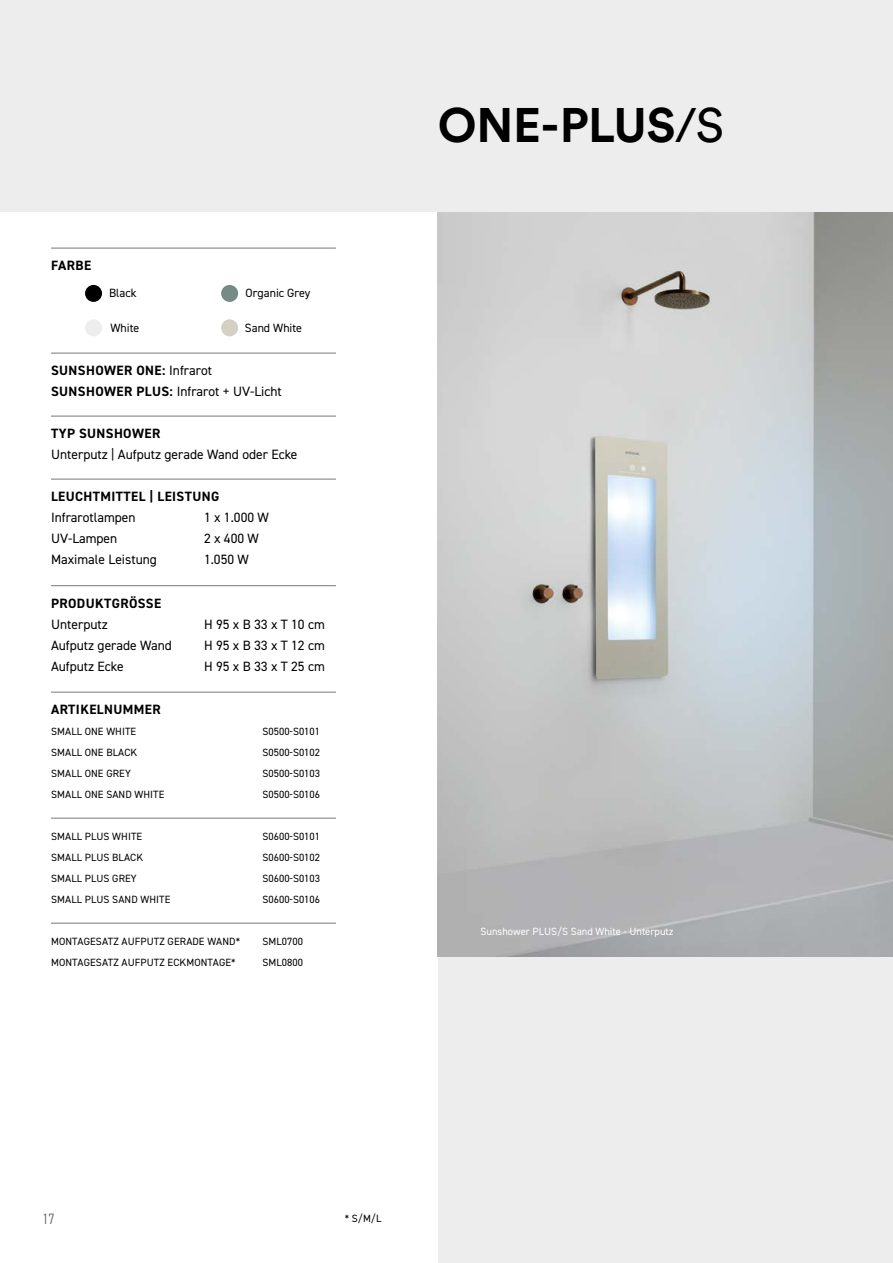
<style>
.page{position:relative;width:893px;height:1263px;background:#ededed}
.page>*{position:absolute;margin:0;border:0;box-sizing:border-box;transform-origin:0 0}
.t1{font:700 48px "Circular XX";letter-spacing:-.01em;color:#000}
.t2{font:300 condensed 15px "DIN2014";color:#575756}
.t3{font:13.5px "DIN2014";color:#000}
.t4{font:700 13.5px/21px "DIN2014";letter-spacing:.03em;color:#000}
.t5{font:12px "DIN2014";color:#000}
.t6{font:10.5px "DIN2014";letter-spacing:.01em;color:#000}
.t7{font:10.5px "DIN2014";color:#fff}
.s1{font-weight:400}
</style>
<div class="page">
<div style="left:0;top:213px;width:438px;height:1050px;background:#fff"></div>
<img style="left:438px;top:213px;width:455px;height:744px">
<div style="left:85px;top:285px;width:17px;height:17px;background:#000;border-radius:50%"></div>
<div style="left:221px;top:285px;width:17px;height:17px;background:#768b85;border-radius:50%"></div>
<div style="left:221px;top:319px;width:17px;height:17px;background:#d4d1c4;border-radius:50%"></div>
<div style="left:85px;top:319px;width:17px;height:17px;background:#ededed;border-radius:50%"></div>
<hr style="left:51px;top:248px;width:285px;height:1px;background:#878787">
<hr style="left:51px;top:353px;width:285px;height:1px;background:#878787">
<hr style="left:51px;top:416px;width:285px;height:1px;background:#878787">
<hr style="left:51px;top:479px;width:285px;height:1px;background:#878787">
<hr style="left:51px;top:585px;width:285px;height:1px;background:#878787">
<hr style="left:51px;top:692px;width:285px;height:1px;background:#878787">
<hr style="left:51px;top:818px;width:285px;height:1px;background:#878787">
<hr style="left:51px;top:923px;width:285px;height:1px;background:#878787">
<p class="t4" style="left:51px;top:255px;width:42px">FARBE</p>
<p class="t5" style="left:109px;top:286px;width:29px">Black</p>
<p class="t5" style="left:246px;top:286px;width:66px">Organic Grey</p>
<p class="t5" style="left:111px;top:320px;width:30px">White</p>
<p class="t5" style="left:245px;top:320px;width:59px">Sand White</p>
<p class="t4" style="left:51px;top:360px;width:232px">SUNSHOWER ONE: <span class="s1">Infrarot<br></span>SUNSHOWER PLUS: <span class="s1">Infrarot + UV-Licht</span></p>
<p class="t4" style="left:51px;top:423px;width:111px">TYP SUNSHOWER</p>
<p class="t3" style="left:51px;top:446px;width:248px">Unterputz | Aufputz gerade Wand oder Ecke</p>
<p class="t4" style="left:51px;top:486px;width:170px">LEUCHTMITTEL | LEISTUNG</p>
<p class="t3" style="left:51px;top:509px;width:86px">Infrarotlampen</p>
<p class="t3" style="left:204px;top:509px;width:66px">1 x 1.000 W</p>
<p class="t3" style="left:51px;top:530px;width:68px">UV-Lampen</p>
<p class="t3" style="left:204px;top:530px;width:56px">2 x 400 W</p>
<p class="t3" style="left:51px;top:551px;width:107px">Maximale Leistung</p>
<p class="t3" style="left:204px;top:551px;width:46px">1.050 W</p>
<p class="t4" style="left:51px;top:592px;width:112px">PRODUKTGRÖSSE</p>
<p class="t3" style="left:51px;top:615px;width:58px">Unterputz</p>
<p class="t3" style="left:204px;top:615px;width:122px">H 95 x B 33 x T 10 cm</p>
<p class="t3" style="left:51px;top:636px;width:122px">Aufputz gerade Wand</p>
<p class="t3" style="left:204px;top:636px;width:122px">H 95 x B 33 x T 12 cm</p>
<p class="t3" style="left:51px;top:657px;width:74px">Aufputz Ecke</p>
<p class="t3" style="left:204px;top:657px;width:122px">H 95 x B 33 x T 25 cm</p>
<p class="t4" style="left:51px;top:699px;width:111px">ARTIKELNUMMER</p>
<p class="t6" style="left:51px;top:725px;width:87px">SMALL ONE WHITE</p>
<p class="t6" style="left:263px;top:725px;width:59px">S0500-S0101</p>
<p class="t6" style="left:51px;top:746px;width:88px">SMALL ONE BLACK</p>
<p class="t6" style="left:263px;top:746px;width:59px">S0500-S0102</p>
<p class="t6" style="left:51px;top:767px;width:81px">SMALL ONE GREY</p>
<p class="t6" style="left:263px;top:767px;width:59px">S0500-S0103</p>
<p class="t6" style="left:51px;top:788px;width:115px">SMALL ONE SAND WHITE</p>
<p class="t6" style="left:263px;top:788px;width:59px">S0500-S0106</p>
<p class="t6" style="left:51px;top:830px;width:93px">SMALL PLUS WHITE</p>
<p class="t6" style="left:263px;top:830px;width:59px">S0600-S0101</p>
<p class="t6" style="left:51px;top:851px;width:94px">SMALL PLUS BLACK</p>
<p class="t6" style="left:263px;top:851px;width:59px">S0600-S0102</p>
<p class="t6" style="left:51px;top:872px;width:87px">SMALL PLUS GREY</p>
<p class="t6" style="left:263px;top:872px;width:59px">S0600-S0103</p>
<p class="t6" style="left:51px;top:893px;width:121px">SMALL PLUS SAND WHITE</p>
<p class="t6" style="left:263px;top:893px;width:59px">S0600-S0106</p>
<p class="t6" style="left:51px;top:935px;width:190px">MONTAGESATZ AUFPUTZ GERADE WAND*</p>
<p class="t6" style="left:263px;top:935px;width:42px">SML0700</p>
<p class="t6" style="left:51px;top:956px;width:186px">MONTAGESATZ AUFPUTZ ECKMONTAGE*</p>
<p class="t6" style="left:263px;top:956px;width:42px">SML0800</p>
<h1 class="t1" style="left:438px;top:92px;width:288px">ONE-PLUS<span class="s1">/S</span></h1>
<p class="t7" style="left:480px;top:925px;width:195px">Sunshower PLUS/S Sand White - Unterputz</p>
<h2 class="t2" style="left:43px;top:1209px;width:13px">17</h2>
<p class="t6" style="left:345px;top:1212px;width:38px">* S/M/L</p>
</div>
